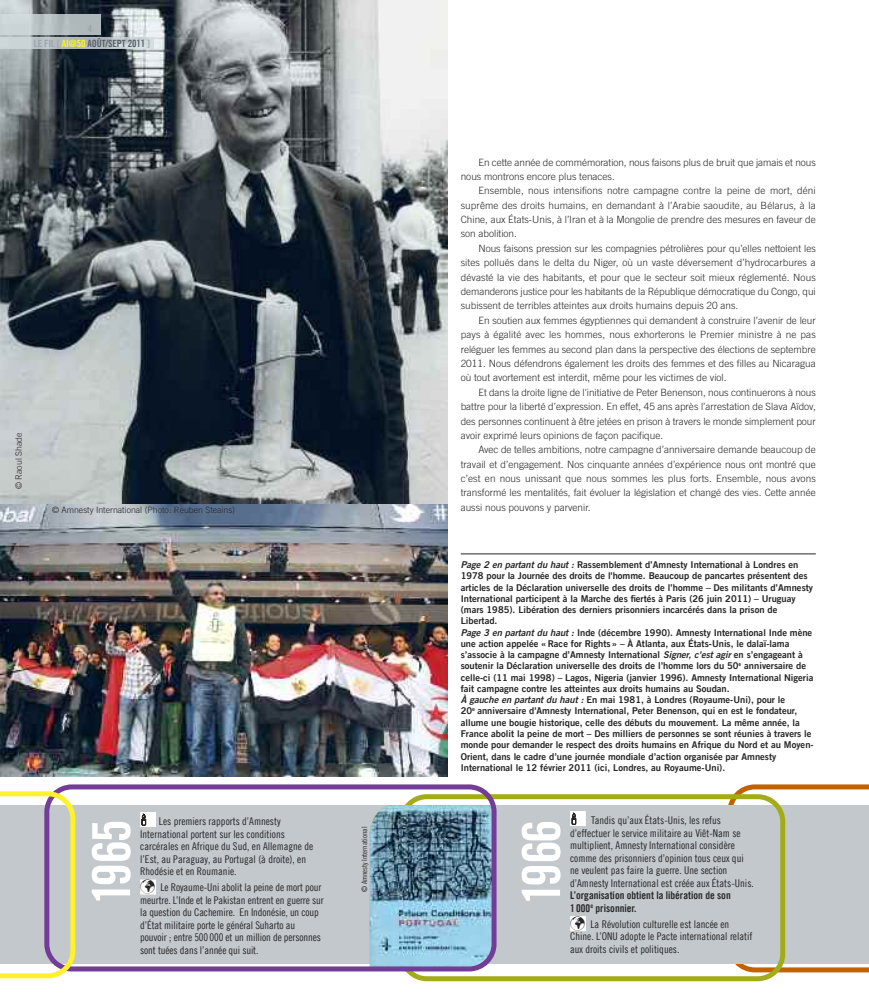
<style>
.page{position:relative;width:869px;height:993px;background:#fff}
.page>*{position:absolute;margin:0;border:0;box-sizing:border-box;transform-origin:0 0}
.t1{font:52.5px "Amnesty Trade Gothic Bd Cn 20";letter-spacing:-.05em;color:#fff}
.t2{font:10.62px/12.5px "Amnesty Trade Gothic Cn 18";color:#272627}
.t3{font:10.62px/12.5px "Amnesty Trade Gothic Bd Cn 20";color:#272627}
.t4{font:300 10px/14.4px "Amnesty Trade Gothic";color:#272627;text-align:justify}
.t5{font:10px "Amnesty Trade Gothic Bd Cn 20";letter-spacing:-.01em;color:#565f67}
.t6{font:9.38px/11.2px "Amnesty Trade Gothic Bd 2";color:#272627}
.t7{font:300 8.75px "Amnesty Trade Gothic";color:#272627}
.t8{font:7.5px "Amnesty Trade Gothic Cn 18";color:#272627}
.s1{color:#9aa3aa}
.s2{color:#fff12a}
.s3{font-family:"Amnesty Trade Gothic Bd 2 Obl"}
</style>
<div class="page">
<svg style="left:734px;top:784px;width:134px;height:188px"></svg>
<img style="left:0;top:0;width:447px;height:776px">
<div style="left:0;top:805px;width:868px;height:158px;background:#c2c8cc"></div>
<img style="left:0;top:14px;width:100px;height:20px">
<img style="left:0;top:37px;width:153px;height:12px">
<svg style="left:399px;top:794px;width:385px;height:186px"></svg>
<svg style="left:54px;top:784px;width:442px;height:187px"></svg>
<div style="left:140px;top:811px;width:16px;height:15px;background:#fff"></div>
<div style="left:140px;top:879px;width:16px;height:15px;background:#fff"></div>
<div style="left:570px;top:810px;width:15px;height:15px;background:#fff"></div>
<div style="left:570px;top:915px;width:15px;height:15px;background:#fff"></div>
<svg style="left:0;top:791px;width:75px;height:187px"></svg>
<hr style="left:460px;top:553px;width:355px;height:1px;background:#272627">
<p class="t5" style="left:34px;top:37px;width:118px"><span class="s1">LE FIL [</span> <span class="s2">AI@50</span> AOûT/SEPT 2011 <span class="s1">]</span></p>
<p class="t7" style="left:13px;top:489px;width:58px;rotate:-90deg">© Raoul Shade</p>
<p class="t7" style="left:52px;top:504px;width:185px">© Amnesty International (Photo: Reuben Steains)</p>
<p class="t2" style="left:140px;top:814px;width:174px;text-indent:19px">Les premiers rapports d’Amnesty International portent sur les conditions carcérales en Afrique du sud, en Allemagne de l’est, au paraguay, au portugal (à droite), en rhodésie et en roumanie.</p>
<p class="t2" style="left:140px;top:880px;width:185px">✓ Le royaume-Uni abolit la peine de mort pour meurtre. L’Inde et le pakistan entrent en guerre sur la question du Cachemire. en Indonésie, un coup d’État militaire porte le général suharto au pouvoir ; entre 500000 et un million de personnes sont tuées dans l’année qui suit.</p>
<h1 class="t1" style="left:79px;top:904px;width:87px;rotate:-90deg">1965</h1>
<p class="t8" style="left:360px;top:891px;width:67px;rotate:-90deg">© Amnesty International</p>
<p class="t4" style="left:460px;top:154px;width:356px;text-indent:18px">En cette année de commémoration, nous faisons plus de bruit que jamais et nous nous montrons encore plus tenaces.</p>
<p class="t4" style="left:460px;top:183px;width:356px;text-indent:18px">Ensemble, nous intensifions notre campagne contre la peine de mort, déni suprême des droits humains, en demandant à l’Arabie saoudite, au Bélarus, à la Chine, aux États-Unis, à l’Iran et à la Mongolie de prendre des mesures en faveur de son abolition.</p>
<p class="t4" style="left:460px;top:241px;width:356px;text-indent:18px">Nous faisons pression sur les compagnies pétrolières pour qu’elles nettoient les sites pollués dans le delta du Niger, où un vaste déversement d’hydrocarbures a dévasté la vie des habitants, et pour que le secteur soit mieux réglementé. Nous demanderons justice pour les habitants de la République démocratique du Congo, qui subissent de terribles atteintes aux droits humains depuis 20 ans.</p>
<p class="t4" style="left:460px;top:313px;width:356px;text-indent:18px">En soutien aux femmes égyptiennes qui demandent à construire l’avenir de leur pays à égalité avec les hommes, nous exhorterons le Premier ministre à ne pas reléguer les femmes au second plan dans la perspective des élections de septembre 2011. Nous défendrons également les droits des femmes et des filles au Nicaragua où tout avortement est interdit, même pour les victimes de viol.</p>
<p class="t4" style="left:460px;top:384px;width:356px;text-indent:18px">Et dans la droite ligne de l'initiative de Peter Benenson, nous continuerons à nous battre pour la liberté d’expression. En effet, 45 ans après l’arrestation de Slava Aïdov, des personnes continuent à être jetées en prison à travers le monde simplement pour avoir exprimé leurs opinions de façon pacifique.</p>
<p class="t4" style="left:460px;top:442px;width:356px;text-indent:18px">Avec de telles ambitions, notre campagne d’anniversaire demande beaucoup de travail et d’engagement. Nos cinquante années d’expérience nous ont montré que c’est en nous unissant que nous sommes les plus forts. Ensemble, nous avons transformé les mentalités, fait évoluer la législation et changé des vies. Cette année aussi nous pouvons y parvenir.</p>
<p class="t6" style="left:460px;top:558px;width:354px"><span class="s3">Page 2 en partant du haut :</span> Rassemblement d’Amnesty International à Londres en 1978 pour la Journée des droits de l'homme. Beaucoup de pancartes présentent des articles de la Déclaration universelle des droits de l’homme – Des militants d’Amnesty International participent à la Marche des fiertés à Paris (26 juin 2011) – Uruguay (mars 1985). Libération des derniers prisonniers incarcérés dans la prison de Libertad.<br><span class="s3">Page 3 en partant du haut :</span> Inde (décembre 1990). Amnesty International Inde mène une action appelée «Race for Rights» – À Atlanta, aux États-Unis, le dalaï-lama s’associe à la campagne d’Amnesty International <span class="s3">Signer, c'est agir</span> en s’engageant à soutenir la Déclaration universelle des droits de l’homme lors du 50<sup>e</sup> anniversaire de celle-ci (11 mai 1998) – Lagos, Nigeria (janvier 1996). Amnesty International Nigeria fait campagne contre les atteintes aux droits humains au Soudan.<br><span class="s3">À gauche en partant du haut :</span> En mai 1981, à Londres (Royaume-Uni), pour le<br>20<sup>e</sup> anniversaire d'Amnesty International, Peter Benenson, qui en est le fondateur, allume une bougie historique, celle des débuts du mouvement. La même année, la France abolit la peine de mort – Des milliers de personnes se sont réunies à travers le monde pour demander le respect des droits humains en Afrique du Nord et au Moyen-Orient, dans le cadre d’une journée mondiale d’action organisée par Amnesty International le 12 février 2011 (ici, Londres, au Royaume-Uni).</p>
<h1 class="t1" style="left:508px;top:904px;width:87px;rotate:-90deg">1966</h1>
<p class="t2" style="left:570px;top:813px;width:185px;text-indent:21px">tandis qu’aux États-Unis, les refus d’effectuer le service militaire au Viêt-Nam se multiplient, Amnesty International considère comme des prisonniers d’opinion tous ceux qui ne veulent pas faire la guerre. Une section d’Amnesty International est créée aux États-Unis.</p>
<p class="t3" style="left:570px;top:888px;width:162px">L’organisation obtient la libération de son<br>1 000<sup>e</sup> prisonnier.</p>
<p class="t2" style="left:570px;top:917px;width:184px">✓ La révolution culturelle est lancée en<br>Chine. L’oNU adopte le pacte international relatif aux droits civils et politiques.</p>
</div>
